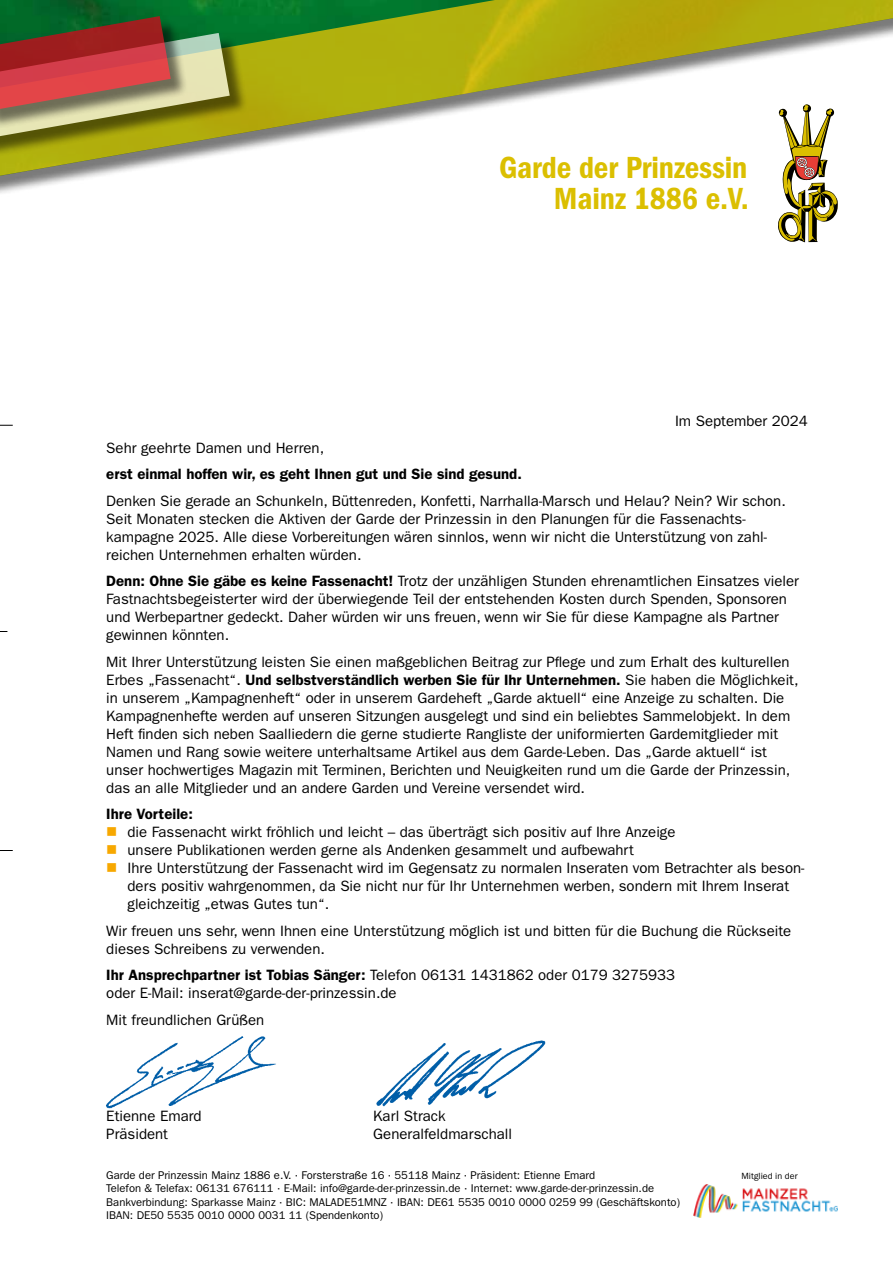
<style>
.page{position:relative;width:893px;height:1263px;background:#fff}
.page>*{position:absolute;margin:0;border:0;box-sizing:border-box;transform-origin:0 0}
.t1{font:31.65px/31.7px "ITC Franklin Gothic Std Dm Cd";letter-spacing:-.005em;color:#dbbf01;text-align:right}
.t2{font:15px/18px "ITC Franklin Gothic Std";color:#000}
.t3{font:600 15px "ITC Franklin Gothic Std";color:#000}
.t4{font:11.25px/13.5px "ITC Franklin Gothic Std";color:#000}
.t5{font:9px "ITC Franklin Gothic Std";color:#000}
.s1{font-weight:600}
.s2{color:#f7a800}
</style>
<div class="page">
<svg style="left:0;top:0;width:893px;height:187px"></svg>
<div style="left:0;top:36px;width:248px;height:125px;background:#000;opacity:.75"></div>
<svg style="left:0;top:16px;width:230px;height:127px"></svg>
<img style="left:106px;top:1036px;width:170px;height:73px">
<img style="left:376px;top:1040px;width:170px;height:67px">
<svg style="left:778px;top:104px;width:60px;height:138px"></svg>
<img style="left:693px;top:1184px;width:145px;height:33px">
<svg style="left:0;top:425px;width:13px;height:1px"></svg>
<svg style="left:0;top:850px;width:13px;height:1px"></svg>
<h1 class="t1" style="left:499px;top:151px;width:251px">Garde der Prinzessin<br>Mainz 1886 e.V.</h1>
<p class="t2" style="left:675px;top:412px;width:134px">Im September 2024</p>
<p class="t2" style="left:106px;top:439px;width:219px">Sehr geehrte Damen und Herren,</p>
<p class="t3" style="left:106px;top:465px;width:417px">erst einmal hoffen wir, es geht Ihnen gut und Sie sind gesund.</p>
<p class="t2" style="left:106px;top:492px;width:681px">Denken Sie gerade an Schunkeln, Büttenreden, Konfetti, Narrhalla-Marsch und Helau? Nein? Wir schon.<br>Seit Monaten stecken die Aktiven der Garde der Prinzessin in den Planungen für die Fassenachts&shy;kampagne 2025. Alle diese Vorbereitungen wären sinnlos, wenn wir nicht die Unterstützung von zahl&shy;reichen Unternehmen erhalten würden.</p>
<p class="t2" style="left:106px;top:572px;width:694px"><span class="s1">Denn: Ohne Sie gäbe es keine Fassenacht!</span> Trotz der unzähligen Stunden ehrenamtlichen Einsatzes vieler Fastnachtsbegeisterter wird der überwiegende Teil der entstehenden Kosten durch Spenden, Sponsoren und Werbepartner gedeckt. Daher würden wir uns freuen, wenn wir Sie für diese Kampagne als Partner gewinnen könnten.</p>
<p class="t2" style="left:106px;top:653px;width:694px">Mit Ihrer Unterstützung leisten Sie einen maßgeblichen Beitrag zur Pflege und zum Erhalt des kulturellen Erbes „Fassenacht“. <span class="s1">Und selbstverständlich werben Sie für Ihr Unternehmen.</span> Sie haben die Möglichkeit, in unserem „Kampagnenheft“ oder in unserem Gardeheft „Garde aktuell“ eine Anzeige zu schalten. Die Kampagnenhefte werden auf unseren Sitzungen ausgelegt und sind ein beliebtes Sammelobjekt. In dem Heft finden sich neben Saalliedern die gerne studierte Rangliste der uniformierten Gardemitglieder mit Namen und Rang sowie weitere unterhaltsame Artikel aus dem Garde-Leben. Das „Garde aktuell“ ist unser hochwertiges Magazin mit Terminen, Berichten und Neuigkeiten rund um die Garde der Prinzessin, das an alle Mitglieder und an andere Garden und Vereine versendet wird.</p>
<p class="t3" style="left:106px;top:805px;width:88px">Ihre Vorteile:</p>
<p class="t2" style="left:106px;top:823px;width:571px"><span class="s2">■</span> die Fassenacht wirkt fröhlich und leicht – das überträgt sich positiv auf Ihre Anzeige</p>
<p class="t2" style="left:106px;top:841px;width:529px"><span class="s2">■</span> unsere Publikationen werden gerne als Andenken gesammelt und aufbewahrt</p>
<p class="t2" style="left:128px;top:859px;width:678px;text-indent:-21px"><span class="s2">■</span> Ihre Unterstützung der Fassenacht wird im Gegensatz zu normalen Inseraten vom Betrachter als beson&shy;ders positiv wahrgenommen, da Sie nicht nur für Ihr Unternehmen werben, sondern mit Ihrem Inserat gleichzeitig „etwas Gutes tun“.</p>
<p class="t2" style="left:106px;top:922px;width:686px">Wir freuen uns sehr, wenn Ihnen eine Unterstützung möglich ist und bitten für die Buchung die Rückseite dieses Schreibens zu verwenden.</p>
<p class="t2" style="left:106px;top:966px;width:570px"><span class="s1">Ihr Ansprechpartner ist Tobias Sänger:</span> Telefon 06131 1431862 oder 0179 3275933 oder E-Mail: inserat@garde-der-prinzessin.de</p>
<p class="t2" style="left:106px;top:1011px;width:160px">Mit freundlichen Grüßen</p>
<p class="t2" style="left:106px;top:1107px;width:97px">Etienne Emard</p>
<p class="t2" style="left:373px;top:1107px;width:74px">Karl Strack</p>
<p class="t2" style="left:106px;top:1125px;width:63px">Präsident</p>
<p class="t2" style="left:373px;top:1125px;width:140px">Generalfeldmarschall</p>
<p class="t4" style="left:106px;top:1168px;width:575px">Garde der Prinzessin Mainz 1886 e.V. · Forsterstraße 16 · 55118 Mainz · Präsident: Etienne Emard<br>Telefon &amp; Telefax: 06131 676111 · E-Mail: info@garde-der-prinzessin.de · Internet: www.garde-der-prinzessin.de Bankverbindung: Sparkasse Mainz · BIC: MALADE51MNZ · IBAN: DE61 5535 0010 0000 0259 99 (Geschäftskonto)<br>IBAN: DE50 5535 0010 0000 0031 11 (Spendenkonto)</p>
<p class="t5" style="left:742px;top:1171px;width:57px">Mitglied in der</p>
</div>
